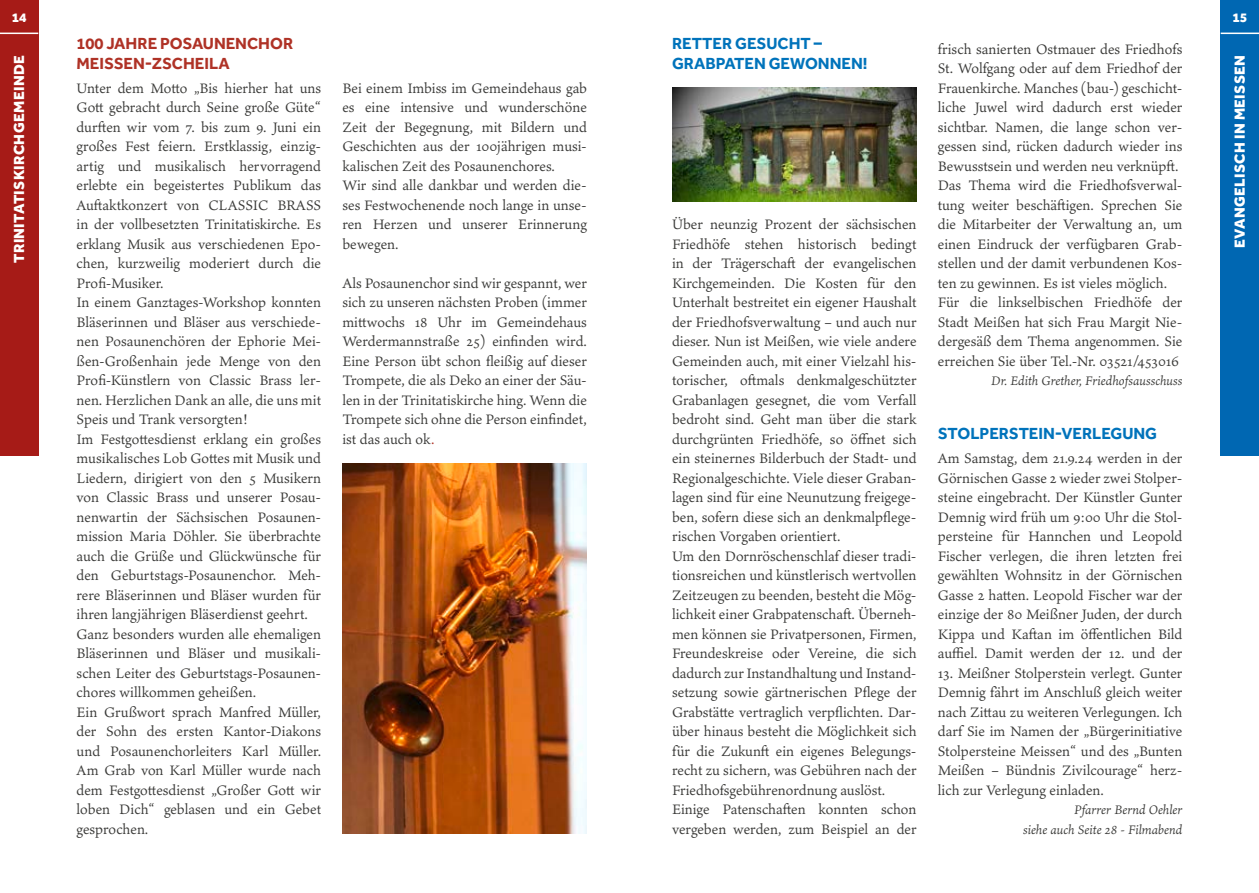
<style>
.page{position:relative;width:1259px;height:893px;background:#fff}
.page>*{position:absolute;margin:0;border:0;box-sizing:border-box;transform-origin:0 0}
.t1{font:16.5px/19.5px "Effra CCVF";color:#0073bb}
.t2{font:16.5px/19.5px "Effra CCVF";color:#af3226}
.t3{font:15px/19.5px "Ten Oldstyle VF";color:#3a3a38}
.t4{font:15px "Effra CCVF";letter-spacing:.025em;color:#fff}
.t5{font:italic 13.5px/19.5px "Ten Oldstyle VF";color:#3a3a38;text-align:right}
.t6{font:13.5px "Effra CCVF";color:#fff}
.s1{color:#af3226}
</style>
<div class="page">
<div style="left:1220px;top:0;width:39px;height:456px;background:#0067b2"></div>
<img style="left:672px;top:87px;width:244px;height:115px">
<div style="left:0;top:0;width:38px;height:456px;background:#a61b17"></div>
<img style="left:342px;top:463px;width:245px;height:371px">
<hr style="left:0;top:33px;width:38px;height:1px;background:#fff">
<hr style="left:1220px;top:33px;width:39px;height:1px;background:#fff">
<p class="t6" style="left:12px;top:9px;width:16px">14</p>
<p class="t6" style="left:1232px;top:9px;width:16px">15</p>
<p class="t4" style="left:10px;top:263px;width:209px;rotate:-90deg">TRINITATISKIRCHGEMEINDE</p>
<p class="t2" style="left:77px;top:35px;width:218px">100 JAHRE POSAUNENCHOR<br>MEISSEN-ZSCHEILA</p>
<p class="t3" style="left:77px;top:78px;width:246px">Unter dem Motto „Bis hierher hat uns Gott gebracht durch Seine große Güte“ durften wir vom 7. bis zum 9. Juni ein großes Fest feiern. Erstklassig, einzig&shy;artig und musikalisch hervorragend erlebte ein begeistertes Publikum das Auftaktkonzert von CLASSIC BRASS in der vollbesetzten Trinitatiskirche. Es erklang Musik aus verschiedenen Epo&shy;chen, kurzweilig moderiert durch die Profi-Musiker.<br>In einem Ganztages-Workshop konnten Bläserinnen und Bläser aus verschiede&shy;nen Posaunenchören der Ephorie Mei&shy;ßen-Großenhain jede Menge von den Profi-Künstlern von Classic Brass ler&shy;nen. Herzlichen Dank an alle, die uns mit Speis und Trank versorgten!<br>Im Festgottesdienst erklang ein großes musikalisches Lob Gottes mit Musik und Liedern, dirigiert von den 5 Musikern von Classic Brass und unserer Posau&shy;nenwartin der Sächsischen Posaunen&shy;mission Maria Döhler. Sie überbrachte auch die Grüße und Glückwünsche für den Geburtstags-Posaunenchor. Meh&shy;rere Bläserinnen und Bläser wurden für ihren langjährigen Bläserdienst geehrt.<br>Ganz besonders wurden alle ehemaligen Bläserinnen und Bläser und musikali&shy;schen Leiter des Geburtstags-Posaunen&shy;chores willkommen geheißen.<br>Ein Grußwort sprach Manfred Müller, der Sohn des ersten Kantor-Diakons und Posaunenchorleiters Karl Müller.<br>Am Grab von Karl Müller wurde nach dem Festgottesdienst „Großer Gott wir loben Dich“ geblasen und ein Gebet gesprochen.</p>
<p class="t3" style="left:342px;top:78px;width:246px">Bei einem Imbiss im Gemeindehaus gab es eine intensive und wunderschöne Zeit der Begegnung, mit Bildern und Geschichten aus der 100jährigen musi&shy;kalischen Zeit des Posaunenchores.<br>Wir sind alle dankbar und werden die&shy;ses Festwochenende noch lange in unse&shy;ren Herzen und unserer Erinnerung bewegen.</p>
<p class="t3" style="left:342px;top:273px;width:246px;text-align:justify">Als Posaunenchor sind wir gespannt, wer sich zu unseren nächsten Proben (immer mittwochs 18 Uhr im Gemeindehaus Werdermannstraße 25) einfinden wird.<br>Eine Person übt schon fleißig auf dieser Trompete, die als Deko an einer der Säu&shy;len in der Trinitatiskirche hing. Wenn die Trompete sich ohne die Person einfindet, ist das auch ok<span class="s1">.</span></p>
<p class="t1" style="left:672px;top:35px;width:197px">RETTER GESUCHT –<br>GRABPATEN GEWONNEN!</p>
<p class="t3" style="left:672px;top:214px;width:246px">Über neunzig Prozent der sächsischen Friedhöfe stehen historisch bedingt in der Trägerschaft der evangelischen Kirchgemeinden. Die Kosten für den Unterhalt bestreitet ein eigener Haushalt der Friedhofsverwaltung – und auch nur dieser. Nun ist Meißen, wie viele andere Gemeinden auch, mit einer Vielzahl his&shy;torischer, oftmals denkmalgeschützter Grabanlagen gesegnet, die vom Verfall bedroht sind. Geht man über die stark durchgrünten Friedhöfe, so öffnet sich ein steinernes Bilderbuch der Stadt- und Regionalgeschichte. Viele dieser Graban&shy;lagen sind für eine Neunutzung freigege&shy;ben, sofern diese sich an denkmalpflege&shy;rischen Vorgaben orientiert.<br>Um den Dornröschenschlaf dieser tradi&shy;tionsreichen und künstlerisch wertvollen Zeitzeugen zu beenden, besteht die Mög&shy;lichkeit einer Grabpatenschaft. Überneh&shy;men können sie Privatpersonen, Firmen, Freundeskreise oder Vereine, die sich dadurch zur Instandhaltung und Instand&shy;setzung sowie gärtnerischen Pflege der Grabstätte vertraglich verpflichten. Dar&shy;über hinaus besteht die Möglichkeit sich für die Zukunft ein eigenes Belegungs&shy;recht zu sichern, was Gebühren nach der Friedhofsgebührenordnung auslöst.<br>Einige Patenschaften konnten schon vergeben werden, zum Beispiel an der</p>
<p class="t3" style="left:938px;top:39px;width:246px">frisch sanierten Ostmauer des Friedhofs St. Wolfgang oder auf dem Friedhof der Frauenkirche. Manches (bau-) geschicht&shy;liche Juwel wird dadurch erst wieder sichtbar. Namen, die lange schon ver&shy;gessen sind, rücken dadurch wieder ins Bewusstsein und werden neu verknüpft.<br>Das Thema wird die Friedhofsverwal&shy;tung weiter beschäftigen. Sprechen Sie die Mitarbeiter der Verwaltung an, um einen Eindruck der verfügbaren Grab&shy;stellen und der damit verbundenen Kos&shy;ten zu gewinnen. Es ist vieles möglich.<br>Für die linkselbischen Friedhöfe der Stadt Meißen hat sich Frau Margit Nie&shy;dergesäß dem Thema angenommen. Sie erreichen Sie über Tel.-Nr. 03521/453016</p>
<p class="t5" style="left:991px;top:371px;width:193px">Dr. Edith Grether, Friedhofsausschuss</p>
<p class="t1" style="left:938px;top:425px;width:221px">STOLPERSTEIN-VERLEGUNG</p>
<p class="t3" style="left:938px;top:448px;width:246px;text-align:justify">Am Samstag, dem 21.9.24 werden in der Görnischen Gasse 2 wieder zwei Stolper&shy;steine eingebracht. Der Künstler Gunter Demnig wird früh um 9:00 Uhr die Stol&shy;persteine für Hannchen und Leopold Fischer verlegen, die ihren letzten frei gewählten Wohnsitz in der Görnischen Gasse 2 hatten. Leopold Fischer war der einzige der 80 Meißner Juden, der durch Kippa und Kaftan im öffentlichen Bild auffiel. Damit werden der 12. und der</p>
<p class="t3" style="left:938px;top:663px;width:246px;text-align:justify">13. Meißner Stolperstein verlegt. Gunter Demnig fährt im Anschluß gleich weiter nach Zittau zu weiteren Verlegungen. Ich darf Sie im Namen der „Bürgerinitiative Stolpersteine Meissen“ und des „Bunten Meißen – Bündnis Zivilcourage“ herz&shy;lich zur Verlegung einladen.</p>
<p class="t5" style="left:1023px;top:800px;width:161px">Pfarrer Bernd Oehler<br>siehe auch Seite 28 - Filmabend</p>
<p class="t4" style="left:1231px;top:248px;width:194px;rotate:-90deg">EVANGELISCH IN MEISSEN</p>
</div>
